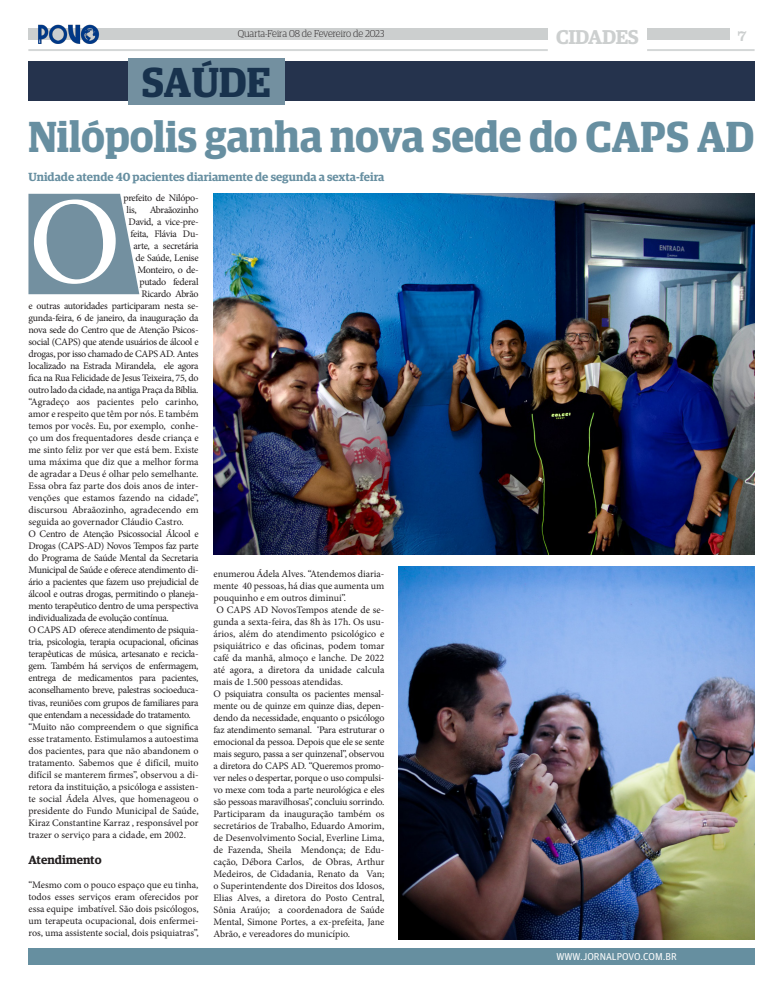
<style>
.page{position:relative;width:783px;height:993px;background:#fff}
.page>*{position:absolute;margin:0;border:0;box-sizing:border-box;transform-origin:0 0}
.t1{font:124px "Minion Pro";color:#fff}
.t2{font:600 43.5px "Guardian Egyptian Display";color:#678fa1}
.t3{font:600 42px "Guardian Egyptian Display";color:#18324d}
.t4{font:600 20px "Guardian Egyptian";letter-spacing:-.02em;color:#cccfcf}
.t5{font:16px "Clarendon BT";color:#cccfcf}
.t6{font:600 12px "Guardian Egyptian";color:#231f20}
.t7{font:600 11.8px "Guardian Egyptian";color:#678fa1}
.t8{font:10px/12px "Minion Pro";letter-spacing:-.025em;color:#231f20;text-align:justify}
.t9{font:300 10px "Guardian Egyptian Display";color:#231f20}
.t10{font:10px "Guardian Agate Sans G1 D Regular";color:#fff}
</style>
<div class="page">
<div style="left:28px;top:947px;width:726px;height:17px;background:#668fa0"></div>
<div style="left:28px;top:28px;width:519px;height:12px;background:#cccfcf"></div>
<div style="left:647px;top:28px;width:82px;height:12px;background:#cccfcf"></div>
<hr style="left:647px;top:49px;width:107px;height:2px;background:#cccfcf">
<hr style="left:28px;top:49px;width:519px;height:2px;background:#cccfcf">
<div style="left:28px;top:61px;width:726px;height:40px;background:#25334d"></div>
<div style="left:128px;top:58px;width:157px;height:46px;background:#7390a0"></div>
<svg style="left:28px;top:194px;width:111px;height:100px;background:#7f99a8"></svg>
<img style="left:213px;top:194px;width:541px;height:360px">
<img style="left:398px;top:566px;width:356px;height:372px">
<img style="left:38px;top:24px;width:61px;height:20px">
<p class="t9" style="left:238px;top:28px;width:148px">Quarta-Feira 08 de Fevereiro de 2023</p>
<h3 class="t5" style="left:736px;top:25px;width:11px">7</h3>
<h3 class="t4" style="left:556px;top:22px;width:84px">CIDADES</h3>
<p class="t3" style="left:142px;top:59px;width:130px">SAÚDE</p>
<p class="t2" style="left:28px;top:113px;width:727px">Nilópolis ganha nova sede do CAPS AD</p>
<p class="t1" style="left:28px;top:159px;width:94px">O</p>
<p class="t7" style="left:28px;top:168px;width:357px">Unidade atende 40 pacientes diariamente de segunda a sexta-feira</p>
<p class="t8" style="left:126px;top:192px;width:74px;text-indent:-3px">prefeito de Nilópo&shy;lis,</p>
<p class="t8" style="left:28px;top:204px;width:172px;text-align:right">Abraãozinho<br>David, a vice-pre-<br>feita, Flávia Du-<br>arte, a secretária<br>de Saúde, Lenise<br>Monteiro, o de-<br>putado federal<br>Ricardo Abrão<br>e outras autoridades participaram nesta se&shy;gunda-feira, 6 de janeiro, da inauguração da nova sede do Centro que de Atenção Psicos&shy;social (CAPS) que atende usuários de álcool e drogas, por isso chamado de CAPS AD. Antes localizado na Estrada Mirandela, ele agora fica na Rua Felicidade de Jesus Teixeira, 75, do outro lado da cidade, na antiga Praça da Bíblia.</p>
<p class="t8" style="left:28px;top:396px;width:172px">“Agradeço aos pacientes pelo carinho, amor e respeito que têm por nós. E também temos por vocês. Eu, por exemplo, conhe&shy;ço um dos frequentadores desde criança e me sinto feliz por ver que está bem. Existe uma máxima que diz que a melhor forma de agradar a Deus é olhar pelo semelhante.<br>Essa obra faz parte dos dois anos de inter&shy;venções que estamos fazendo na cidade”, discursou Abraãozinho, agradecendo em seguida ao governador Cláudio Castro.</p>
<p class="t8" style="left:28px;top:528px;width:172px">O Centro de Atenção Psicossocial Álcool e Drogas (CAPS-AD) Novos Tempos faz parte do Programa de Saúde Mental da Secretaria Municipal de Saúde e oferece atendimento di&shy;ário a pacientes que fazem uso prejudicial de álcool e outras drogas, permitindo o planeja&shy;mento terapêutico dentro de uma perspectiva individualizada de evolução contínua.</p>
<p class="t8" style="left:28px;top:624px;width:172px">O CAPS AD oferece atendimento de psiquia&shy;tria, psicologia, terapia ocupacional, oficinas terapêuticas de música, artesanato e recicla&shy;gem. Também há serviços de enfermagem, entrega de medicamentos para pacientes, aconselhamento breve, palestras socioeduca&shy;tivas, reuniões com grupos de familiares para que entendam a necessidade do tratamento.</p>
<p class="t8" style="left:28px;top:720px;width:172px">“Muito não compreendem o que significa esse tratamento. Estimulamos a autoestima dos pacientes, para que não abandonem o tratamento. Sabemos que é difícil, muito difícil se manterem firmes”, observou a di&shy;retora da instituição, a psicóloga e assisten&shy;te social Ádela Alves, que homenageou o presidente do Fundo Municipal de Saúde, Kiraz Constantine Karraz , responsável por trazer o serviço para a cidade, em 2002.</p>
<p class="t6" style="left:28px;top:850px;width:75px">Atendimento</p>
<p class="t8" style="left:28px;top:878px;width:172px">“Mesmo com o pouco espaço que eu tinha, todos esses serviços eram oferecidos por essa equipe imbatível. São dois psicólogos, um terapeuta ocupacional, dois enfermei&shy;ros, uma assistente social, dois psiquiatras”,</p>
<p class="t8" style="left:213px;top:567px;width:172px">enumerou Ádela Alves. “Atendemos diaria&shy;mente 40 pessoas, há dias que aumenta um pouquinho e em outros diminui”.</p>
<p class="t8" style="left:213px;top:603px;width:172px">O CAPS AD NovosTempos atende de se&shy;gunda a sexta-feira, das 8h às 17h. Os usu&shy;ários, além do atendimento psicológico e psiquiátrico e das oficinas, podem tomar café da manhã, almoço e lanche. De 2022 até agora, a diretora da unidade calcula mais de 1.500 pessoas atendidas.</p>
<p class="t8" style="left:213px;top:687px;width:172px">O psiquiatra consulta os pacientes mensal&shy;mente ou de quinze em quinze dias, depen&shy;dendo da necessidade, enquanto o psicólogo faz atendimento semanal. ‘Para estruturar o emocional da pessoa. Depois que ele se sente mais seguro, passa a ser quinzenal”, observou a diretora do CAPS AD. “Queremos promo&shy;ver neles o despertar, porque o uso compulsi&shy;vo mexe com toda a parte neurológica e eles são pessoas maravilhosas”, concluiu sorrindo.</p>
<p class="t8" style="left:213px;top:807px;width:172px">Participaram da inauguração também os secretários de Trabalho, Eduardo Amorim, de Desenvolvimento Social, Everline Lima, de Fazenda, Sheila Mendonça; de Edu&shy;cação, Débora Carlos, de Obras, Arthur Medeiros, de Cidadania, Renato da Van; o Superintendente dos Direitos dos Idosos, Elias Alves, a diretora do Posto Central, Sônia Araújo; a coordenadora de Saúde Mental, Simone Portes, a ex-prefeita, Jane Abrão, e vereadores do município.</p>
<p class="t10" style="left:556px;top:949px;width:122px">WWW.JORNALPOVO.COM.BR</p>
</div>
